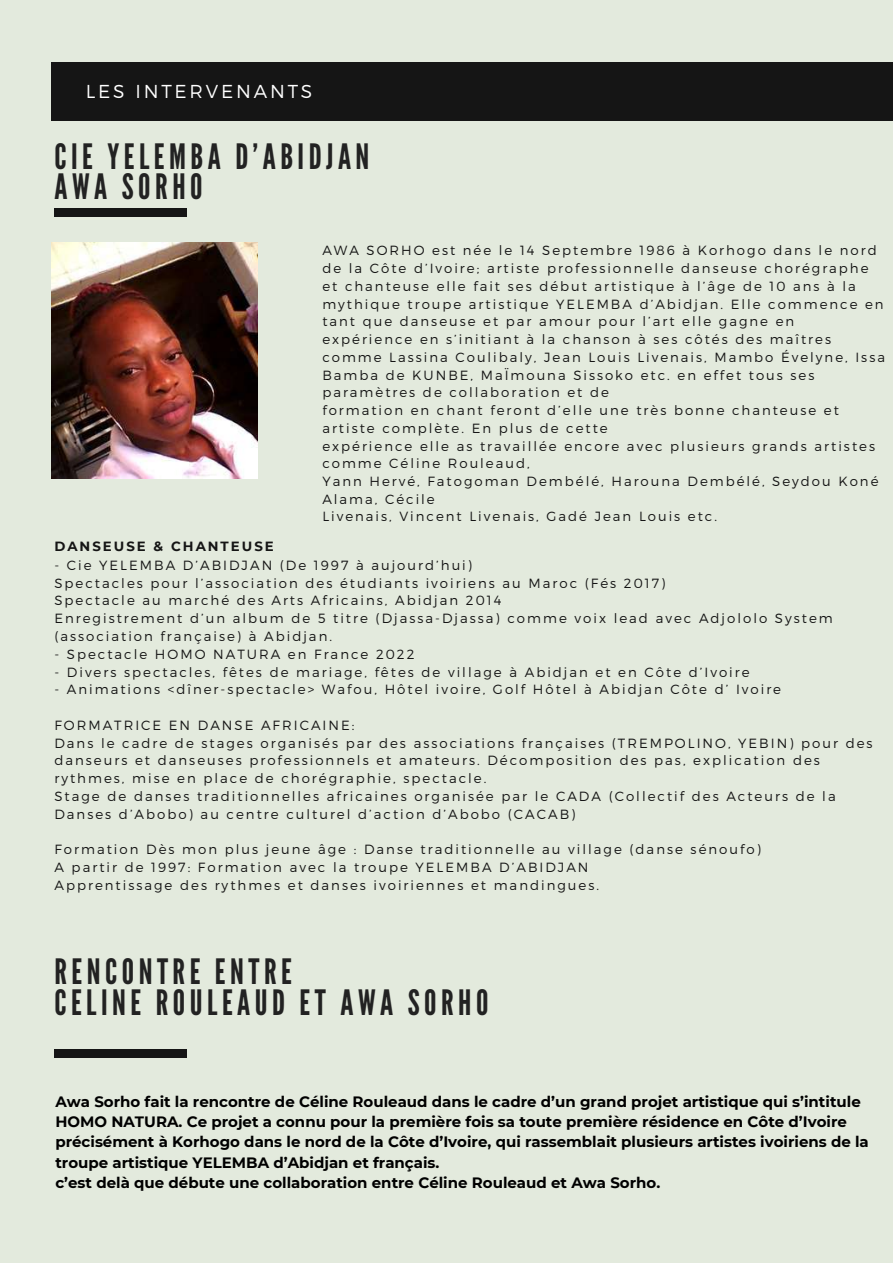
<style>
.page{position:relative;width:893px;height:1264px;background:#fff}
.page>*{position:absolute;margin:0;border:0;box-sizing:border-box;transform-origin:0 0}
.t1{font:34.95px/30.3px "League Gothic";letter-spacing:.13em;color:#222}
.t2{font:300 18.75px "Montserrat";letter-spacing:.15em;color:#fff}
.t3{font:700 15px/20.2px "Montserrat";color:#000}
.t4{font:300 13.35px/17.7px "Montserrat";letter-spacing:.15em;color:#151515}
.t5{font:700 13.35px "Montserrat";letter-spacing:.15em;color:#151515}
</style>
<div class="page">
<div style="left:0;top:0;width:892px;height:1262px;background:#e3eadd"></div>
<div style="left:52px;top:62px;width:840px;height:59px;background:#151515"></div>
<img style="left:52px;top:242px;width:205px;height:236px">
<div style="left:54px;top:208px;width:133px;height:8px;background:#151515"></div>
<div style="left:54px;top:1049px;width:133px;height:8px;background:#151515"></div>
<h2 class="t2" style="left:86px;top:80px;width:228px">LES INTERVENANTS</h2>
<h1 class="t1" style="left:54px;top:142px;width:316px">CIE YELEMBA D’ABIDJAN<br>AWA SORHO</h1>
<p class="t4" style="left:322px;top:241px;width:564px">AWA SORHO est née le 14 Septembre 1986 à Korhogo dans le nord de la Côte d’Ivoire; artiste professionnelle danseuse chorégraphe et chanteuse elle fait ses début artistique à l’âge de 10 ans à la mythique troupe artistique YELEMBA d’Abidjan. Elle commence en tant que danseuse et par amour pour l’art elle gagne en expérience en s’initiant à la chanson à ses côtés des maîtres comme Lassina Coulibaly, Jean Louis Livenais, Mambo Évelyne, Issa Bamba de KUNBE, MaÏmouna Sissoko etc. en effet tous ses paramètres de collaboration et de<br>formation en chant feront d’elle une très bonne chanteuse et artiste complète. En plus de cette<br>expérience elle as travaillée encore avec plusieurs grands artistes comme Céline Rouleaud,<br>Yann Hervé, Fatogoman Dembélé, Harouna Dembélé, Seydou Koné Alama, Cécile<br>Livenais, Vincent Livenais, Gadé Jean Louis etc.</p>
<p class="t5" style="left:54px;top:538px;width:221px">DANSEUSE &amp; CHANTEUSE</p>
<p class="t4" style="left:54px;top:555px;width:779px">- Cie YELEMBA D’ABIDJAN (De 1997 à aujourd’hui)<br>Spectacles pour l’association des étudiants ivoiriens au Maroc (Fés 2017)<br>Spectacle au marché des Arts Africains, Abidjan 2014<br>Enregistrement d’un album de 5 titre (Djassa-Djassa) comme voix lead avec Adjololo System (association française) à Abidjan.</p>
<p class="t4" style="left:54px;top:644px;width:361px">- Spectacle HOMO NATURA en France 2022</p>
<p class="t4" style="left:54px;top:662px;width:696px">- Divers spectacles, fêtes de mariage, fêtes de village à Abidjan et en Côte d’Ivoire</p>
<p class="t4" style="left:54px;top:680px;width:728px">- Animations &lt;dîner-spectacle&gt; Wafou, Hôtel ivoire, Golf Hôtel à Abidjan Côte d’ Ivoire</p>
<p class="t4" style="left:54px;top:715px;width:819px">FORMATRICE EN DANSE AFRICAINE:<br>Dans le cadre de stages organisés par des associations françaises (TREMPOLINO, YEBIN) pour des danseurs et danseuses professionnels et amateurs. Décomposition des pas, explication des rythmes, mise en place de chorégraphie, spectacle.<br>Stage de danses traditionnelles africaines organisée par le CADA (Collectif des Acteurs de la Danses d’Abobo) au centre culturel d’action d’Abobo (CACAB)</p>
<p class="t4" style="left:54px;top:840px;width:708px">Formation Dès mon plus jeune âge : Danse traditionnelle au village (danse sénoufo)<br>A partir de 1997: Formation avec la troupe YELEMBA D’ABIDJAN<br>Apprentissage des rythmes et danses ivoiriennes et mandingues.</p>
<h1 class="t1" style="left:54px;top:957px;width:435px">RENCONTRE ENTRE<br>CELINE ROULEAUD ET AWA SORHO</h1>
<p class="t3" style="left:55px;top:1091px;width:814px">Awa Sorho fait la rencontre de Céline Rouleaud dans le cadre d’un grand projet artistique qui s’intitule HOMO NATURA. Ce projet a connu pour la première fois sa toute première résidence en Côte d’Ivoire précisément à Korhogo dans le nord de la Côte d’Ivoire, qui rassemblait plusieurs artistes ivoiriens de la troupe artistique YELEMBA d’Abidjan et français.<br>c’est delà que débute une collaboration entre Céline Rouleaud et Awa Sorho.</p>
</div>
